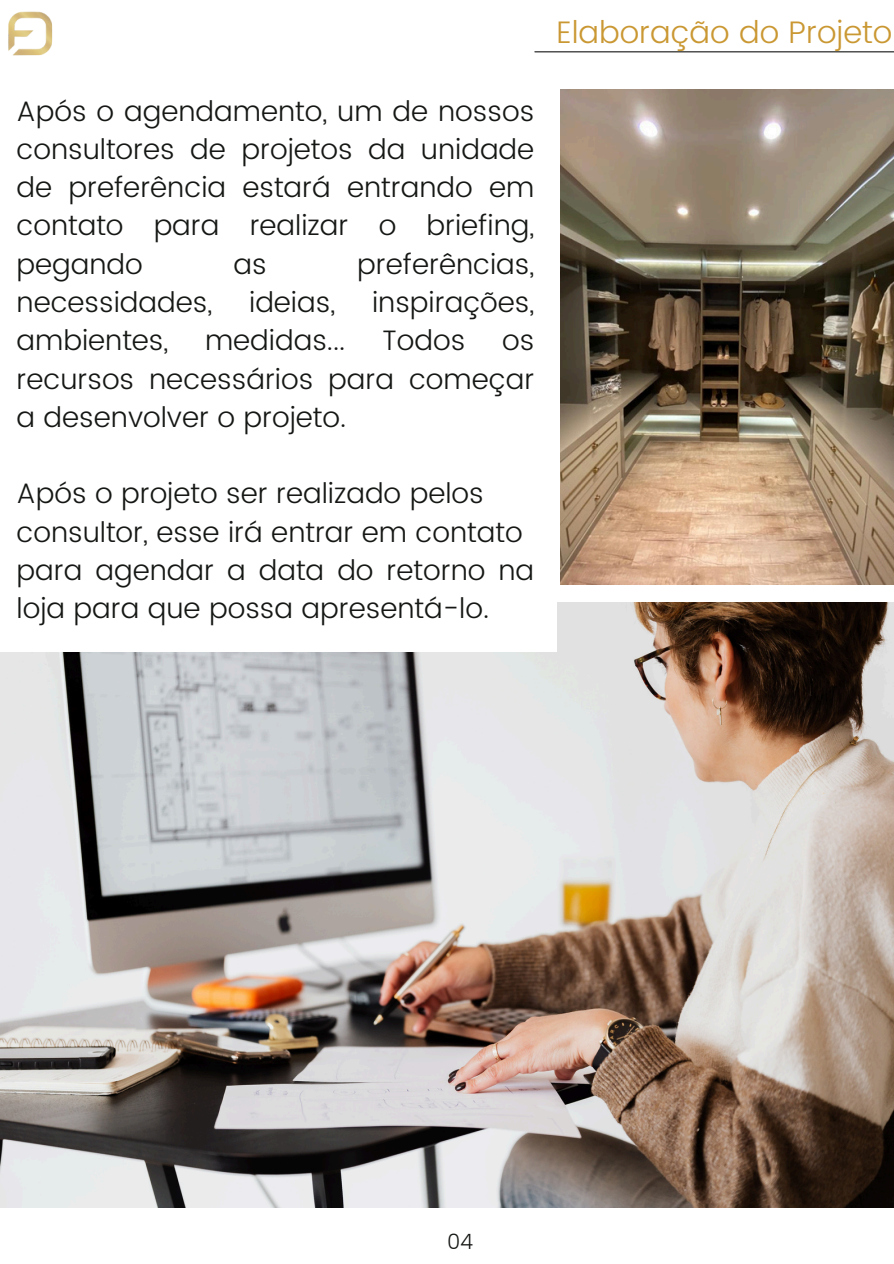
<style>
.page{position:relative;width:894px;height:1264px;background:#fff}
.page>*{position:absolute;margin:0;border:0;box-sizing:border-box;transform-origin:0 0}
.t1{font:300 31.2px "Poppins";color:#ca9833}
.t2{font:300 28.05px/38.2px "Poppins";color:#141714;text-align:justify}
.t3{font:300 21px "Poppins";color:#141714}
</style>
<div class="page">
<img style="left:560px;top:89px;width:333px;height:496px">
<img style="left:0;top:603px;width:893px;height:604px">
<hr style="left:534px;top:51px;width:359px;height:1px;background:#141714">
<img style="left:8px;top:11px;width:45px;height:45px">
<div style="left:0;top:365px;width:556px;height:287px;background:#fff"></div>
<p class="t2" style="left:17px;top:92px;width:519px">Após o agendamento, um de nossos consultores de projetos da unidade de preferência estará entrando em contato para realizar o briefing, pegando</p>
<p class="t2" style="left:233px;top:245px;width:35px">as</p>
<p class="t2" style="left:357px;top:245px;width:178px">preferências,</p>
<p class="t2" style="left:17px;top:283px;width:197px">necessidades,</p>
<p class="t2" style="left:249px;top:283px;width:88px">ideias,</p>
<p class="t2" style="left:372px;top:283px;width:164px">inspirações,</p>
<p class="t2" style="left:17px;top:321px;width:153px">ambientes,</p>
<p class="t2" style="left:205px;top:321px;width:142px">medidas...</p>
<p class="t2" style="left:382px;top:321px;width:85px">Todos</p>
<p class="t2" style="left:17px;top:321px;width:519px;text-indent:485px">os recursos necessários para começar a desenvolver o projeto.</p>
<h1 class="t2" style="left:17px;top:474px;width:519px;text-align:left">Após o projeto ser realizado pelos consultor, esse irá entrar em contato para agendar a data do retorno na loja para que possa apresentá-lo.</h1>
<p class="t1" style="left:556px;top:14px;width:337px">Elaboração do Projeto</p>
<h1 class="t3" style="left:447px;top:1229px;width:28px">04</h1>
</div>
